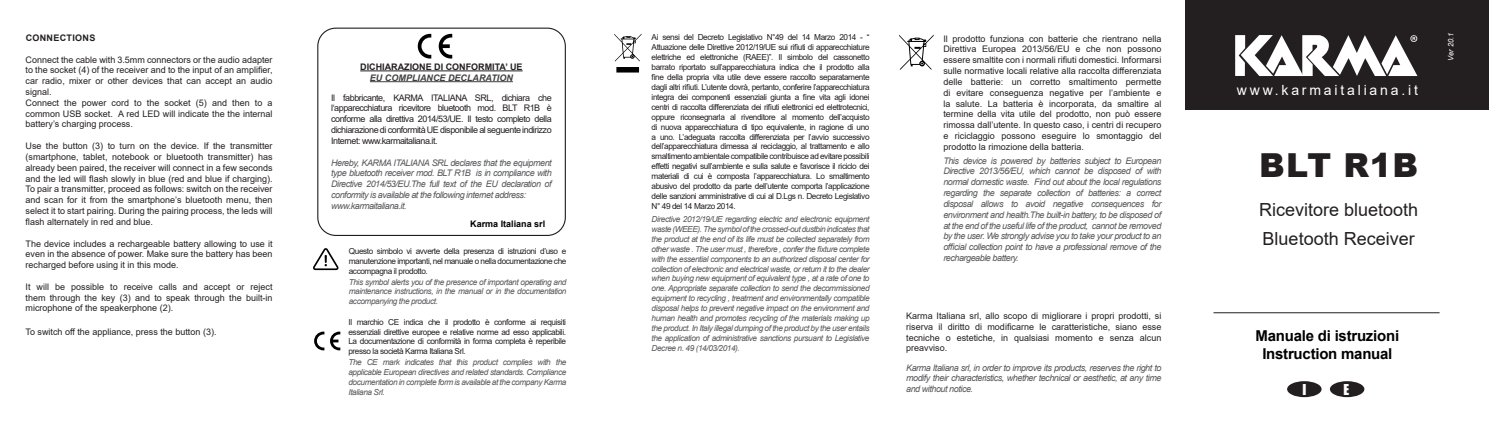
<style>
.page{position:relative;width:1489px;height:426px;background:#fff}
.page>*{position:absolute;margin:0;border:0;box-sizing:border-box;transform-origin:0 0}
.t1{font:900 33px "Arial";letter-spacing:.015em;color:#231f20}
.t2{font:18px/28.5px "Arial";color:#231f20}
.t3{font:700 15px/18px "Arial";letter-spacing:-.015em;color:#000001;text-align:center}
.t4{font:13.95px "Arial";letter-spacing:.2em;color:#fff}
.t5{font:13.8px "Impact";color:#fff}
.t6{font:9px/10.8px "Arial";color:#231f20;text-align:justify}
.t7{font:italic 9px/10.8px "Arial";letter-spacing:-.05em;color:#57585a;text-align:justify}
.t8{font:700 9px "Arial";color:#231f20}
.t9{font:italic 700 9px "Arial";color:#3e3e3f}
.t10{font:700 9px "Arial";color:#000001}
.t11{font:700 9px "Arial";letter-spacing:.035em;color:#231f20}
.t12{font:8.25px/9.9px "Arial";letter-spacing:-.05em;color:#231f20;text-align:justify}
.t13{font:italic 8.25px/9.9px "Arial";letter-spacing:-.05em;color:#57585a;text-align:justify}
.t14{font:italic 7.5px "Arial";color:#fff}
</style>
<div class="page">
<div style="left:1185px;top:0;width:303px;height:110px;background:#231f20"></div>
<div style="left:1286px;top:380px;width:35px;height:16px;background:#231f20;border-radius:50%"></div>
<div style="left:1329px;top:380px;width:35px;height:16px;background:#231f20;border-radius:50%"></div>
<hr style="left:1213px;top:312px;width:226px;height:1px;background:#231f20">
<svg style="left:314px;top:331px;width:10px;height:19px"></svg>
<svg style="left:330px;top:331px;width:10px;height:19px"></svg>
<svg style="left:614px;top:34px;width:27px;height:38px"></svg>
<svg style="left:313px;top:248px;width:25px;height:22px"></svg>
<hr style="left:360px;top:70px;width:162px;height:1px;background:#231f20">
<hr style="left:370px;top:81px;width:143px;height:1px;background:#3e3e3f">
<div style="left:317px;top:28px;width:249px;height:208px;border:1px solid #231f20;border-radius:18px"></div>
<svg style="left:418px;top:34px;width:13px;height:24px"></svg>
<svg style="left:438px;top:34px;width:14px;height:24px"></svg>
<svg style="left:899px;top:35px;width:34px;height:35px"></svg>
<svg style="left:1235px;top:35px;width:182px;height:41px"></svg>
<p class="t11" style="left:26px;top:31px;width:71px">CONNECTIONS</p>
<p class="t6" style="left:26px;top:54px;width:248px;text-align:left">Connect the cable with 3.5mm connectors or the audio adapter to the socket (4) of the receiver and to the input of an amplifier, car radio, mixer or other devices that can accept an audio signal.<br>Connect the power cord to the socket (5) and then to a common USB socket. A red LED will indicate the the internal battery’s charging process.</p>
<p class="t6" style="left:26px;top:140px;width:248px">Use the button (3) to turn on the device. If the transmitter (smartphone, tablet, notebook or bluetooth transmitter) has already been paired, the receiver will connect in a few seconds and the led will flash slowly in blue (red and blue if charging).<br>To pair a transmitter, proceed as follows: switch on the receiver and scan for it from the smartphone’s bluetooth menu, then select it to start pairing. During the pairing process, the leds will flash alternately in red and blue.</p>
<p class="t6" style="left:26px;top:237px;width:248px">The device includes a rechargeable battery allowing to use it even in the absence of power. Make sure the battery has been recharged before using it in this mode.</p>
<p class="t6" style="left:26px;top:281px;width:248px">It will be possible to receive calls and accept or reject them through the key (3) and to speak through the built-in microphone of the speakerphone (2).</p>
<p class="t6" style="left:26px;top:326px;width:192px">To switch off the appliance, press the button (3).</p>
<p class="t8" style="left:360px;top:60px;width:164px">DICHIARAZIONE DI CONFORMITA’ UE</p>
<p class="t9" style="left:370px;top:71px;width:144px">EU COMPLIANCE DECLARATION</p>
<p class="t6" style="left:331px;top:92px;width:222px">Il fabbricante, KARMA ITALIANA SRL, dichiara che l‘apparecchiatura ricevitore bluetooth mod. BLT R1B è conforme alla direttiva 2014/53/UE. Il testo completo della dichiarazione di conformità UE disponibile al seguente indirizzo Internet: www.karmaitaliana.it.</p>
<p class="t7" style="left:331px;top:157px;width:222px;text-align:left">Hereby, KARMA ITALIANA SRL declares that the equipment type bluetooth receiver mod. BLT R1B is in compliance with Directive 2014/53/EU.The full text of the EU declaration of conformity is available at the following internet address: www.karmaitaliana.it.</p>
<p class="t10" style="left:470px;top:217px;width:77px">Karma Italiana srl</p>
<p class="t12" style="left:349px;top:246px;width:219px">Questo simbolo vi avverte della presenza di istruzioni d’uso e manutenzione importanti, nel manuale o nella documentazione che accompagna il prodotto.</p>
<p class="t13" style="left:349px;top:276px;width:219px">This symbol alerts you of the presence of important operating and maintenance instructions, in the manual or in the documentation accompanying the product.</p>
<p class="t12" style="left:348px;top:316px;width:219px">Il marchio CE indica che il prodotto è conforme ai requisiti essenziali direttive europee e relative norme ad esso applicabili.<br>La documentazione di conformità in forma completa è reperibile presso la società Karma Italiana Srl.</p>
<p class="t13" style="left:348px;top:357px;width:219px">The CE mark indicates that this product complies with the applicable European directives and related standards. Compliance documentation in complete form is available at the company Karma Italiana Srl.</p>
<p class="t12" style="left:651px;top:32px;width:219px">Ai sensi del Decreto Legislativo N°49 del 14 Marzo 2014 - “ Attuazione delle Direttive 2012/19/UE sui rifiuti di apparecchiature elettriche ed elettroniche (RAEE)”. Il simbolo del cassonetto barrato riportato sull’apparecchiatura indica che il prodotto alla fine della propria vita utile deve essere raccolto separatamente dagli altri rifiuti. L’utente dovrà, pertanto, conferire l’apparecchiatura integra dei componenti essenziali giunta a fine vita agli idonei centri di raccolta differenziata dei rifiuti elettronici ed elettrotecnici, oppure riconsegnarla al rivenditore al momento dell’acquisto di nuova apparecchiatura di tipo equivalente, in ragione di uno a uno. L’adeguata raccolta differenziata per l’avvio successivo dell’apparecchiatura dimessa al reciclaggio, al trattamento e allo smaltimento ambientale compatibile contribuisce ad evitare possibili effetti negativi sull’ambiente e sulla salute e favorisce il riciclo dei materiali di cui è composta l’apparecchiatura. Lo smaltimento abusivo del prodotto da parte dell’utente comporta l’applicazione delle sanzioni amministrative di cui al D.Lgs n. Decreto Legislativo N° 49 del 14 Marzo 2014.</p>
<p class="t13" style="left:651px;top:214px;width:219px">Directive 2012/19/UE regarding electric and electronic equipment waste (WEEE). The symbol of the crossed-out dustbin indicates that the product at the end of its life must be collected separately from other waste . The user must , therefore , confer the fixture complete with the essential components to an authorized disposal center for collection of electronic and electrical waste, or return it to the dealer when buying new equipment of equivalent type , at a rate of one to one. Appropriate separate collection to send the decommissioned equipment to recycling , treatment and environmentally compatible disposal helps to prevent negative impact on the environment and human health and promotes recycling of the materials making up the product. In Italy illegal dumping of the product by the user entails the application of administrative sanctions pursuant to Legislative Decree n. 49 (14/03/2014).</p>
<p class="t6" style="left:943px;top:33px;width:219px">Il prodotto funziona con batterie che rientrano nella Direttiva Europea 2013/56/EU e che non possono essere smaltite con i normali rifiuti domestici. Informarsi sulle normative locali relative alla raccolta differenziata delle batterie: un corretto smaltimento permette di evitare conseguenza negative per l’ambiente e la salute. La batteria è incorporata, da smaltire al termine della vita utile del prodotto, non può essere rimossa dall’utente. In questo caso, i centri di recupero e riciclaggio possono eseguire lo smontaggio del prodotto la rimozione della batteria.</p>
<p class="t7" style="left:943px;top:155px;width:219px">This device is powered by batteries subject to European Directive 2013/56/EU, which cannot be disposed of with normal domestic waste. Find out about the local regulations regarding the separate collection of batteries: a correct disposal allows to avoid negative consequences for environment and health.The built-in battery, to be disposed of at the end of the useful life of the product, cannot be removed by the user. We strongly advise you to take your product to an official collection point to have a professional remove of the rechargeable battery.</p>
<p class="t6" style="left:906px;top:310px;width:257px">Karma Italiana srl, allo scopo di migliorare i propri prodotti, si riserva il diritto di modificarne le caratteristiche, siano esse tecniche o estetiche, in qualsiasi momento e senza alcun preavviso.</p>
<p class="t7" style="left:906px;top:361px;width:257px">Karma Italiana srl, in order to improve its products, reserves the right to modify their characteristics, whether technical or aesthetic, at any time and without notice.</p>
<h3 class="t4" style="left:1236px;top:80px;width:183px">www.karmaitaliana.it</h3>
<h1 class="t1" style="left:1259px;top:141px;width:160px">BLT R1B</h1>
<h2 class="t2" style="left:1258px;top:195px;width:161px">Ricevitore bluetooth<br>Bluetooth Receiver</h2>
<p class="t14" style="left:1445px;top:61px;width:30px;rotate:-90deg">Ver 20.1</p>
<h3 class="t3" style="left:1255px;top:326px;width:145px">Manuale di istruzioni<br>Instruction manual</h3>
<h3 class="t5" style="left:1302px;top:378px;width:5px">I</h3>
<h3 class="t5" style="left:1343px;top:378px;width:7px">E</h3>
</div>
